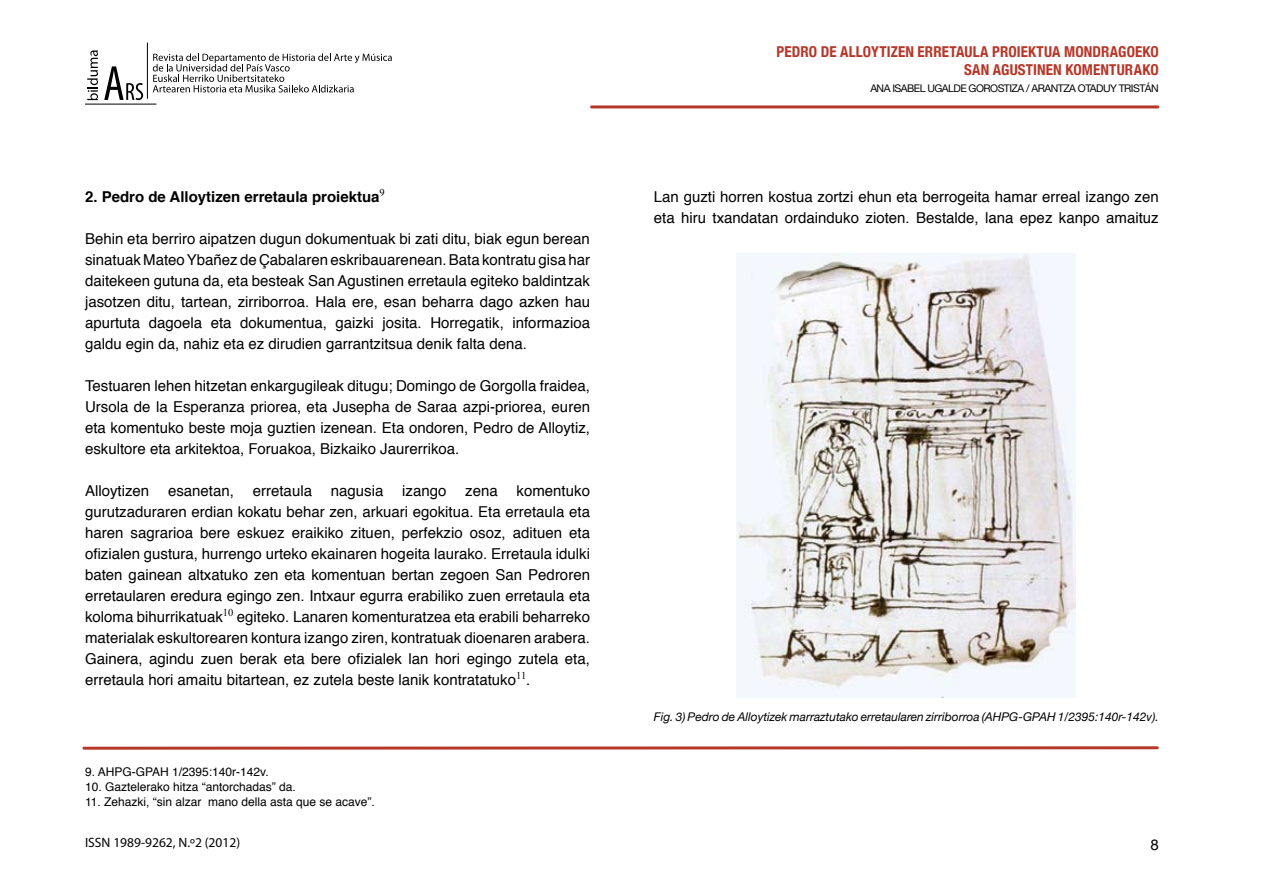
<style>
.page{position:relative;width:1263px;height:893px;background:#fff}
.page>*{position:absolute;margin:0;border:0;box-sizing:border-box;transform-origin:0 0}
.t1{font:15px/21px "Helvetica";color:#000;text-align:justify}
.t2{font:700 condensed 15px/18px "Helvetica Neue";letter-spacing:.01em;color:#b63729;text-align:right}
.t3{font:700 15px "Helvetica";color:#000}
.t4{font:15px "Helvetica Neue";color:#000}
.t5{font:13.5px "Myriad Pro";color:#000}
.t6{font:12px "Helvetica";color:#000}
.t7{font:italic 12px "Helvetica Neue";color:#000}
.t8{font:10.5px "Helvetica Neue";letter-spacing:-.05em;color:#000}
</style>
<div class="page">
<svg style="left:104px;top:66px;width:39px;height:34px"></svg>
<svg style="left:87px;top:50px;width:11px;height:50px"></svg>
<hr style="left:85px;top:104px;width:71px;height:1px;background:#000">
<svg style="left:153px;top:53px;width:239px;height:39px"></svg>
<hr style="left:147px;top:43px;width:1px;height:56px;background:#000">
<hr style="left:591px;top:105px;width:567px;height:3px;background:#b53829">
<svg style="left:84px;top:746px;width:1073px;height:4px;background:#c7695d"></svg>
<img style="left:737px;top:254px;width:339px;height:443px">
<p class="t3" style="left:85px;top:185px;width:301px">2. Pedro de Alloytizen erretaula proiektua<sup>9</sup></p>
<p class="t1" style="left:85px;top:229px;width:506px">Behin eta berriro aipatzen dugun dokumentuak bi zati ditu, biak egun berean sinatuak Mateo Ybañez de Çabalaren eskribauarenean. Bata kontratu gisa har daitekeen gutuna da, eta besteak San Agustinen erretaula egiteko baldintzak jasotzen ditu, tartean, zirriborroa. Hala ere, esan beharra dago azken hau apurtuta dagoela eta dokumentua, gaizki josita. Horregatik, informazioa galdu egin da, nahiz eta ez dirudien garrantzitsua denik falta dena.</p>
<p class="t1" style="left:85px;top:376px;width:506px">Testuaren lehen hitzetan enkargugileak ditugu; Domingo de Gorgolla fraidea, Ursola de la Esperanza priorea, eta Jusepha de Saraa azpi-priorea, euren eta komentuko beste moja guztien izenean. Eta ondoren, Pedro de Alloytiz, eskultore eta arkitektoa, Foruakoa, Bizkaiko Jaurerrikoa.</p>
<p class="t1" style="left:85px;top:481px;width:66px">Alloytizen</p>
<p class="t1" style="left:168px;top:481px;width:67px">esanetan,</p>
<p class="t1" style="left:253px;top:481px;width:61px">erretaula</p>
<p class="t1" style="left:331px;top:481px;width:54px">nagusia</p>
<p class="t1" style="left:402px;top:481px;width:46px">izango</p>
<p class="t1" style="left:465px;top:481px;width:34px">zena</p>
<p class="t1" style="left:85px;top:481px;width:506px;text-indent:432px">komentuko gurutzaduraren erdian kokatu behar zen, arkuari egokitua. Eta erretaula eta haren sagrarioa bere eskuez eraikiko zituen, perfekzio osoz, adituen eta ofizialen gustura, hurrengo urteko ekainaren hogeita laurako. Erretaula idulki baten gainean altxatuko zen eta komentuan bertan zegoen San Pedroren erretaularen eredura egingo zen. Intxaur egurra erabiliko zuen erretaula eta koloma bihurrikatuak<sup>10</sup> egiteko. Lanaren komenturatzea eta erabili beharreko materialak eskultorearen kontura izango ziren, kontratuak dioenaren arabera.<br>Gainera, agindu zuen berak eta bere ofizialek lan hori egingo zutela eta, erretaula hori amaitu bitartean, ez zutela beste lanik kontratatuko<sup>11</sup>.</p>
<p class="t6" style="left:85px;top:763px;width:185px">9. AHPG-GPAH 1/2395:140r-142v.</p>
<p class="t6" style="left:85px;top:778px;width:212px">10. Gaztelerako hitza “antorchadas” da.</p>
<p class="t6" style="left:85px;top:793px;width:291px">11. Zehazki, “sin alzar mano della asta que se acave”.</p>
<p class="t5" style="left:85px;top:835px;width:157px">ISSN 1989-9262, N.º2 (2012)</p>
<p class="t2" style="left:777px;top:42px;width:384px">PEDRO DE ALLOYTIZEN ERRETAULA PROIEKTUA MONDRAGOEKO<br>SAN AGUSTINEN KOMENTURAKO</p>
<p class="t8" style="left:870px;top:82px;width:290px">ANA ISABEL UGALDE GOROSTIZA / ARANTZA OTADUY TRISTÁN</p>
<p class="t1" style="left:654px;top:187px;width:506px">Lan guzti horren kostua zortzi ehun eta berrogeita hamar erreal izango zen eta hiru txandatan ordainduko zioten. Bestalde, lana epez kanpo amaituz</p>
<p class="t7" style="left:654px;top:709px;width:506px">Fig. 3) Pedro de Alloytizek marraztutako erretaularen zirriborroa (AHPG-GPAH 1/2395:140r-142v).</p>
<p class="t4" style="left:1150px;top:836px;width:10px">8</p>
</div>
